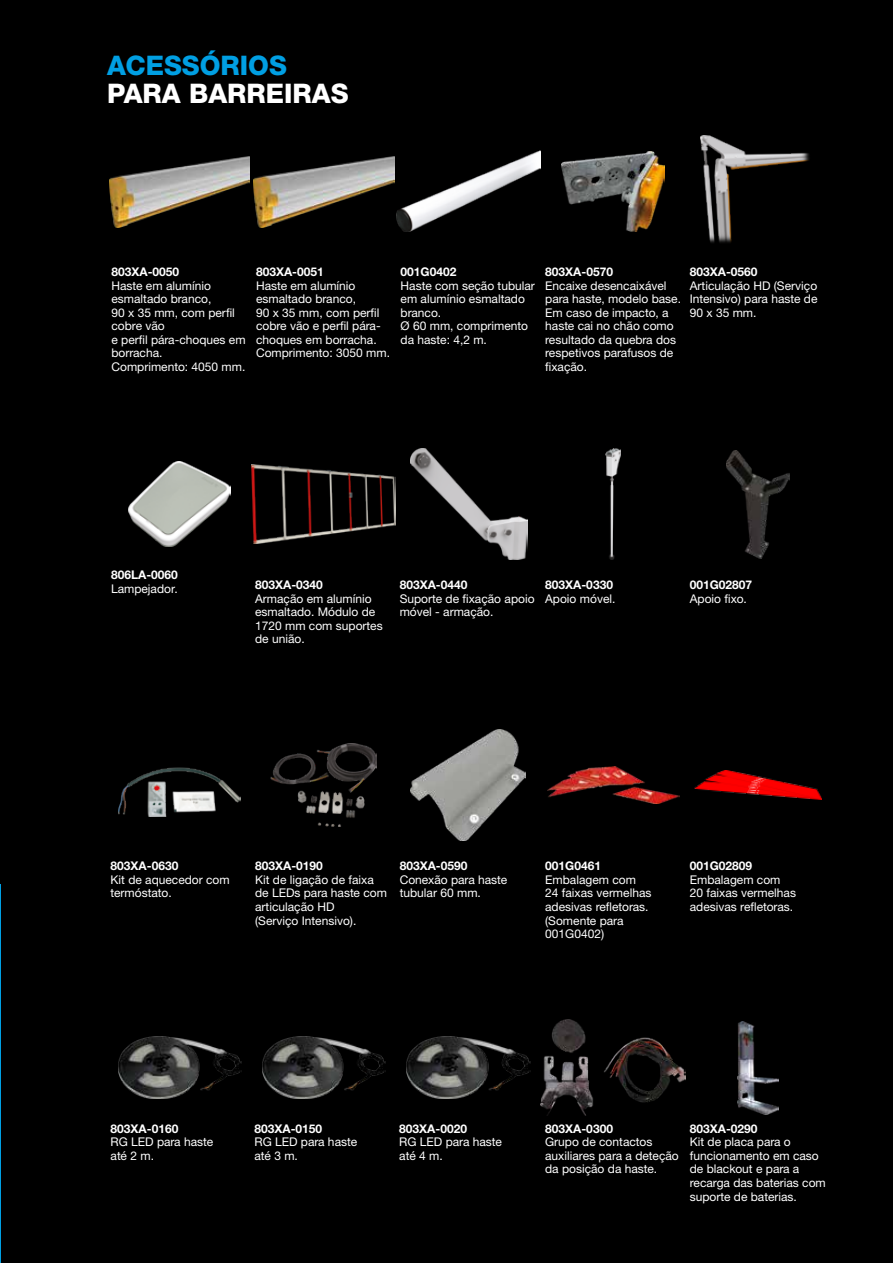
<style>
.page{position:relative;width:893px;height:1263px;background:#000}
.page>*{position:absolute;margin:0;border:0;box-sizing:border-box;transform-origin:0 0}
.t1{font:800 27px "Helvetica Neue LTW1 G";color:#fff}
.t2{font:800 27px "Helvetica Neue LTW1 G";color:#009fe3}
.t3{font:12px/13.5px "Helvetica Neue LTW1 G";color:#fff}
.t4{font:700 12px "Helvetica Neue LTW1 G";color:#fff}
</style>
<div class="page">
<img style="left:109px;top:156px;width:141px;height:72px">
<img style="left:562px;top:151px;width:102px;height:80px">
<img style="left:606px;top:449px;width:15px;height:111px">
<img style="left:254px;top:156px;width:140px;height:72px">
<img style="left:700px;top:136px;width:109px;height:107px">
<img style="left:410px;top:730px;width:115px;height:111px">
<img style="left:396px;top:150px;width:145px;height:82px">
<img style="left:251px;top:465px;width:144px;height:78px">
<img style="left:547px;top:767px;width:132px;height:37px">
<img style="left:695px;top:771px;width:126px;height:28px">
<img style="left:270px;top:743px;width:106px;height:84px">
<img style="left:129px;top:461px;width:102px;height:86px">
<img style="left:119px;top:767px;width:121px;height:50px">
<img style="left:726px;top:450px;width:63px;height:108px">
<img style="left:118px;top:1037px;width:124px;height:61px">
<img style="left:262px;top:1037px;width:123px;height:61px">
<img style="left:407px;top:1037px;width:123px;height:61px">
<img style="left:410px;top:449px;width:117px;height:111px">
<img style="left:541px;top:1019px;width:144px;height:97px">
<img style="left:737px;top:1021px;width:41px;height:93px">
<h1 class="t2" style="left:107px;top:49px;width:181px">ACESSÓRIOS</h1>
<h1 class="t1" style="left:107px;top:78px;width:243px">PARA BARREIRAS</h1>
<p class="t4" style="left:111px;top:265px;width:69px">803XA-0050</p>
<p class="t3" style="left:111px;top:279px;width:136px">Haste em alumínio esmaltado branco,<br>90 x 35 mm, com perfil cobre vão<br>e perfil pára-choques em borracha.<br>Comprimento: 4050 mm.</p>
<p class="t4" style="left:256px;top:265px;width:69px">803XA-0051</p>
<p class="t3" style="left:256px;top:279px;width:135px">Haste em alumínio esmaltado branco,<br>90 x 35 mm, com perfil cobre vão e perfil pára&shy;choques em borracha.<br>Comprimento: 3050 mm.</p>
<p class="t4" style="left:401px;top:265px;width:57px">001G0402</p>
<p class="t3" style="left:401px;top:279px;width:136px">Haste com seção tubular em alumínio esmaltado branco.<br>Ø 60 mm, comprimento da haste: 4,2 m.</p>
<p class="t4" style="left:545px;top:265px;width:69px">803XA-0570</p>
<p class="t3" style="left:545px;top:279px;width:137px">Encaixe desencaixável para haste, modelo base.<br>Em caso de impacto, a haste cai no chão como resultado da quebra dos respetivos parafusos de fixação.</p>
<p class="t4" style="left:690px;top:265px;width:69px">803XA-0560</p>
<p class="t3" style="left:690px;top:279px;width:129px;text-align:justify">Articulação HD (Serviço Intensivo) para haste de 90 x 35 mm.</p>
<p class="t4" style="left:111px;top:568px;width:68px">806LA-0060</p>
<p class="t3" style="left:111px;top:582px;width:68px">Lampejador.</p>
<p class="t4" style="left:255px;top:578px;width:69px">803XA-0340</p>
<p class="t3" style="left:255px;top:592px;width:129px">Armação em alumínio esmaltado. Módulo de<br>1720 mm com suportes de união.</p>
<p class="t4" style="left:400px;top:578px;width:69px">803XA-0440</p>
<p class="t3" style="left:400px;top:592px;width:136px">Suporte de fixação apoio móvel - armação.</p>
<p class="t4" style="left:545px;top:578px;width:69px">803XA-0330</p>
<p class="t3" style="left:545px;top:592px;width:72px">Apoio móvel.</p>
<p class="t4" style="left:690px;top:578px;width:64px">001G02807</p>
<p class="t3" style="left:690px;top:592px;width:59px">Apoio fixo.</p>
<p class="t4" style="left:111px;top:859px;width:69px">803XA-0630</p>
<p class="t3" style="left:111px;top:873px;width:121px">Kit de aquecedor com termóstato.</p>
<p class="t4" style="left:255px;top:859px;width:69px">803XA-0190</p>
<p class="t3" style="left:255px;top:873px;width:133px">Kit de ligação de faixa de LEDs para haste com articulação HD<br>(Serviço Intensivo).</p>
<p class="t4" style="left:400px;top:859px;width:69px">803XA-0590</p>
<p class="t3" style="left:400px;top:873px;width:109px">Conexão para haste tubular 60 mm.</p>
<p class="t4" style="left:545px;top:859px;width:57px">001G0461</p>
<p class="t3" style="left:545px;top:873px;width:108px">Embalagem com<br>24 faixas vermelhas adesivas refletoras. (Somente para<br>001G0402)</p>
<p class="t4" style="left:690px;top:859px;width:64px">001G02809</p>
<p class="t3" style="left:690px;top:873px;width:108px">Embalagem com<br>20 faixas vermelhas adesivas refletoras.</p>
<p class="t4" style="left:111px;top:1121px;width:69px">803XA-0160</p>
<p class="t3" style="left:111px;top:1135px;width:104px">RG LED para haste até 2 m.</p>
<p class="t4" style="left:254px;top:1121px;width:69px">803XA-0150</p>
<p class="t3" style="left:254px;top:1135px;width:104px">RG LED para haste até 3 m.</p>
<p class="t4" style="left:399px;top:1121px;width:69px">803XA-0020</p>
<p class="t3" style="left:399px;top:1135px;width:104px">RG LED para haste até 4 m.</p>
<p class="t4" style="left:545px;top:1121px;width:69px">803XA-0300</p>
<p class="t3" style="left:545px;top:1135px;width:135px">Grupo de contactos auxiliares para a deteção da posição da haste.</p>
<p class="t4" style="left:690px;top:1121px;width:69px">803XA-0290</p>
<p class="t3" style="left:690px;top:1135px;width:138px">Kit de placa para o funcionamento em caso de blackout e para a recarga das baterias com suporte de baterias.</p>
</div>
